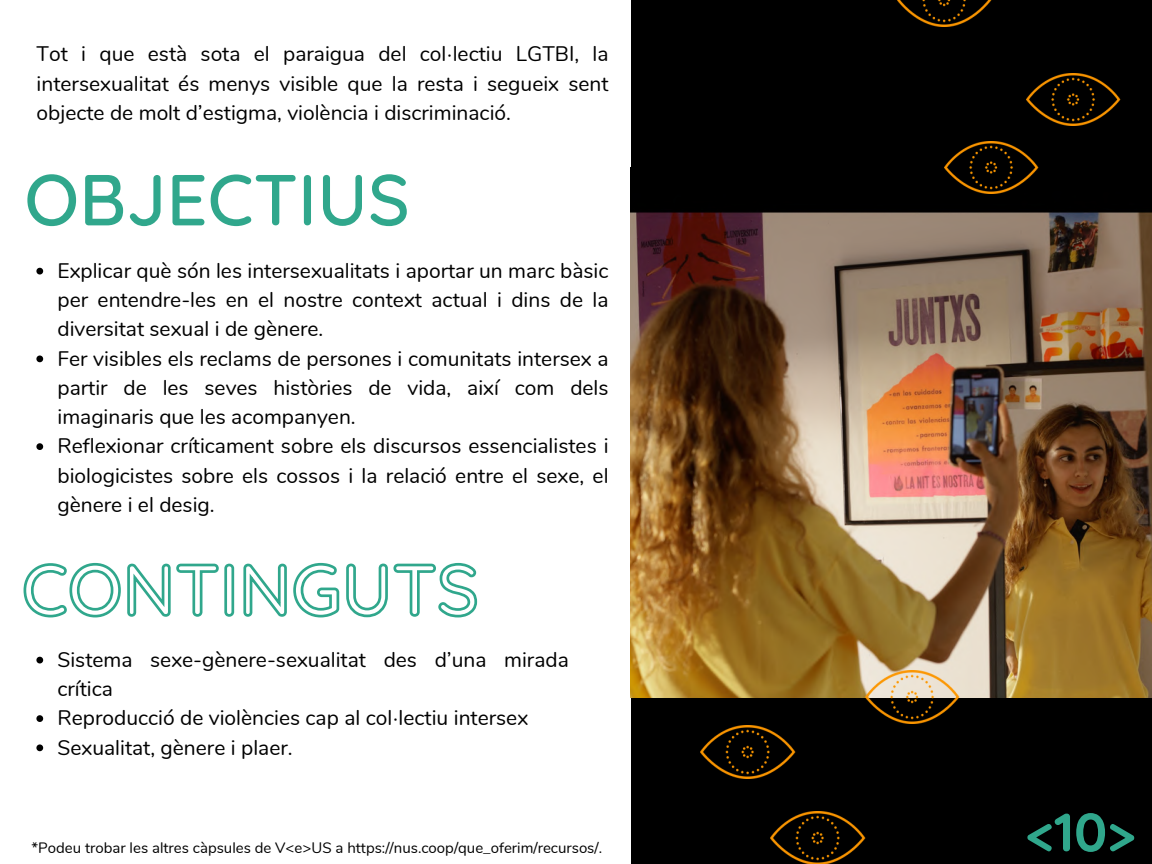
<style>
.page{position:relative;width:1152px;height:864px;background:#fff}
.page>*{position:absolute;margin:0;border:0;box-sizing:border-box;transform-origin:0 0}
.t1{font:500 72px "Quicksand";color:#30a78c}
.t2{font:700 54px "Quicksand";color:#30a78c}
.t3{font:21px/29.2px "Nunito";color:#000;text-align:justify}
.t4{font:15px "Nunito";color:#000}
</style>
<div class="page">
<div style="left:631px;top:0;width:521px;height:864px;background:#000"></div>
<img style="left:631px;top:212px;width:521px;height:485px">
<svg style="left:36px;top:268px;width:7px;height:7px"></svg>
<svg style="left:36px;top:356px;width:7px;height:6px"></svg>
<svg style="left:36px;top:443px;width:7px;height:7px"></svg>
<svg style="left:36px;top:657px;width:7px;height:6px"></svg>
<svg style="left:36px;top:715px;width:7px;height:7px"></svg>
<svg style="left:36px;top:744px;width:7px;height:7px"></svg>
<svg style="left:23px;top:562px;width:455px;height:56px"></svg>
<img style="left:771px;top:812px;width:94px;height:52px">
<img style="left:701px;top:725px;width:94px;height:53px">
<img style="left:865px;top:670px;width:95px;height:53px">
<img style="left:944px;top:141px;width:95px;height:53px">
<img style="left:1026px;top:73px;width:95px;height:53px">
<img style="left:897px;top:0;width:95px;height:27px">
<p class="t3" style="left:37px;top:40px;width:573px">Tot i que està sota el paraigua del col· lectiu LGTBI, la intersexualitat és menys visible que la resta i segueix sent objecte de molt d’estigma, violència i discriminació.</p>
<p class="t1" style="left:24px;top:153px;width:387px">OBJECTIUS</p>
<p class="t3" style="left:57px;top:256px;width:553px">Explicar què són les intersexualitats i aportar un marc bàsic per entendre-les en el nostre context actual i dins de la diversitat sexual i de gènere.</p>
<p class="t3" style="left:57px;top:344px;width:553px">Fer visibles els reclams de persones i comunitats intersex a partir de les seves històries de vida, així com dels imaginaris que les acompanyen.</p>
<p class="t3" style="left:57px;top:432px;width:553px">Reflexionar críticament sobre els discursos essencialistes i biologicistes sobre els cossos i la relació entre el sexe, el gènere i el desig.</p>
<p class="t3" style="left:57px;top:645px;width:513px">Sistema sexe-gènere-sexualitat des d’una mirada crítica</p>
<p class="t3" style="left:57px;top:704px;width:472px">Reproducció de violències cap al col· lectiu intersex</p>
<p class="t3" style="left:57px;top:733px;width:237px">Sexualitat, gènere i plaer.</p>
<p class="t4" style="left:31px;top:838px;width:572px">*Podeu trobar les altres càpsules de V&lt;e&gt;US a https://nus.coop/que_oferim/recursos/.</p>
<p class="t2" style="left:1026px;top:797px;width:111px">&lt;10&gt;</p>
</div>
